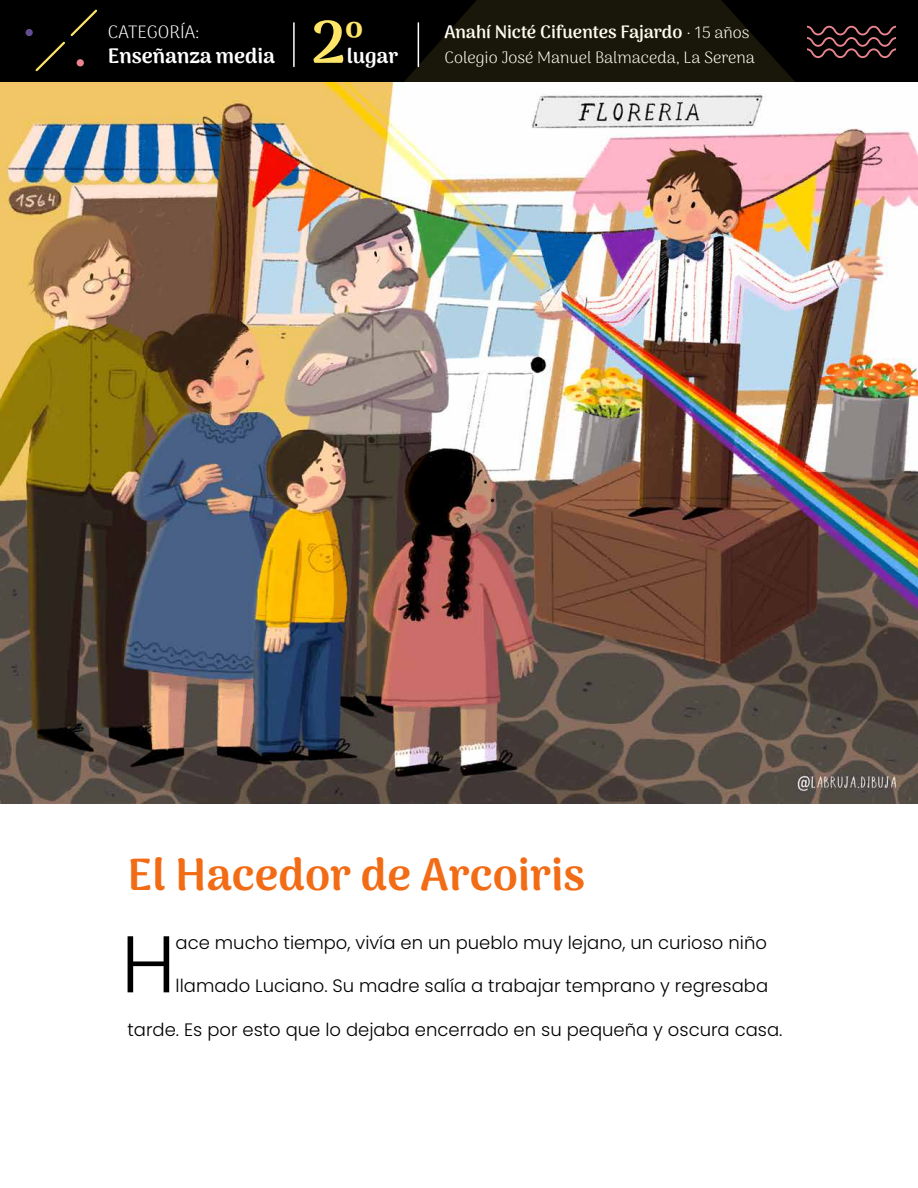
<style>
.page{position:relative;width:918px;height:1188px;background:#fff}
.page>*{position:absolute;margin:0;border:0;box-sizing:border-box;transform-origin:0 0}
.t1{font:300 80.25px "Poppins";color:#000}
.t2{font:900 60px "Arima Koshi";color:#ffe567}
.t3{font:900 45px "Arima Koshi";color:#f26c15}
.t4{font:900 45px "Arima Koshi";color:#ffe567}
.t5{font:900 21px "Arima Koshi";color:#fff}
.t6{font:300 18px "Poppins";color:#000}
.t7{font:600 18px "Arima Koshi";color:#fff}
.t8{font:300 18px "Arima Koshi";color:#fff}
.t9{font:300 16.5px "Arima Koshi";color:#fff}
.s1{font-weight:300}
.s2{font-weight:300;font-size:16.5px}
</style>
<div class="page">
<div style="left:0;top:0;width:918px;height:82px;background:#000"></div>
<svg style="left:35px;top:9px;width:63px;height:63px"></svg>
<div style="left:26px;top:29px;width:7px;height:7px;background:#614e92;border-radius:50%"></div>
<div style="left:77px;top:59px;width:7px;height:7px;background:#ea848e;border-radius:50%"></div>
<svg style="left:807px;top:25px;width:89px;height:34px"></svg>
<svg style="left:404px;top:0;width:391px;height:82px"></svg>
<hr style="left:293px;top:23px;width:2px;height:43px;background:#fff">
<hr style="left:418px;top:23px;width:1px;height:43px;background:#fff">
<img style="left:0;top:82px;width:918px;height:722px">
<p class="t8" style="left:108px;top:21px;width:93px">CATEGORÍA:</p>
<p class="t5" style="left:108px;top:43px;width:169px">Enseñanza media</p>
<h2 class="t2" style="left:311px;top:7px;width:35px">2</h2>
<h3 class="t4" style="left:345px;top:12px;width:20px">º</h3>
<p class="t7" style="left:445px;top:21px;width:306px">Anahí Nicté Cifuentes Fajardo <span class="s1">·</span> <span class="s2">15 años</span></p>
<p class="t5" style="left:347px;top:43px;width:53px">lugar</p>
<p class="t9" style="left:445px;top:48px;width:312px">Colegio José Manuel Balmaceda, La Serena</p>
<h3 class="t3" style="left:128px;top:848px;width:459px">El Hacedor de Arcoiris</h3>
<h1 class="t1" style="left:121px;top:918px;width:56px">H</h1>
<p class="t6" style="left:176px;top:932px;width:593px">ace mucho tiempo, vivía en un pueblo muy lejano, un curioso niño</p>
<p class="t6" style="left:176px;top:976px;width:594px">llamado Luciano. Su madre salía a trabajar temprano y regresaba</p>
<p class="t6" style="left:128px;top:1019px;width:656px">tarde. Es por esto que lo dejaba encerrado en su pequeña y oscura casa.</p>
</div>
